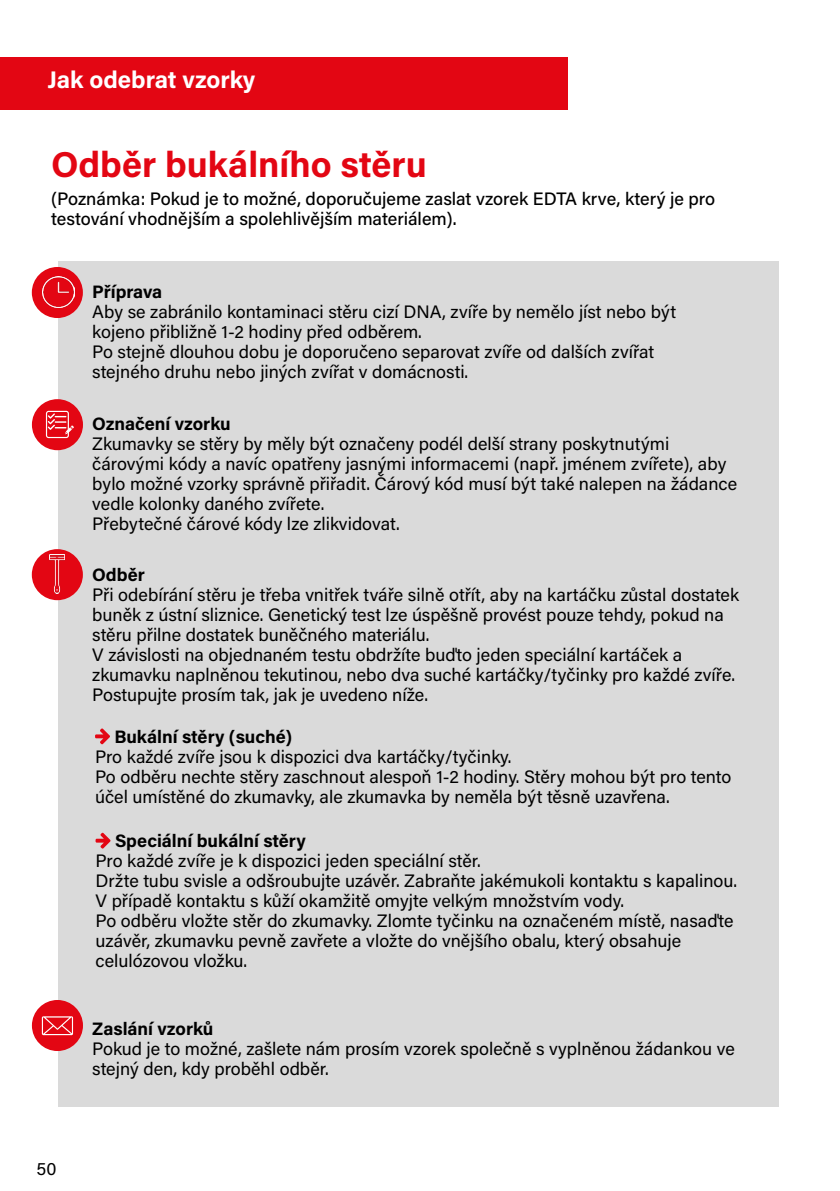
<style>
.page{position:relative;width:840px;height:1191px;background:#fff}
.page>*{position:absolute;margin:0;border:0;box-sizing:border-box;transform-origin:0 0}
.t1{font:700 36px "Acumin Pro";color:#e30613}
.t2{font:700 24px "Acumin Pro";color:#fff}
.t3{font:18px/20px "Acumin Pro";color:#000}
.t4{font:500 18px/20px "Acumin Pro";color:#000}
.t5{font:700 18px "Acumin Pro";color:#000}
</style>
<div class="page">
<div style="left:0;top:57px;width:567px;height:52px;background:#e30613"></div>
<div style="left:58px;top:261px;width:720px;height:846px;background:#dadada"></div>
<div style="left:32px;top:549px;width:51px;height:51px;background:#e30613;border-radius:50%"></div>
<div style="left:32px;top:267px;width:51px;height:51px;background:#e30613;border-radius:50%"></div>
<div style="left:32px;top:1000px;width:51px;height:51px;background:#e30613;border-radius:50%"></div>
<svg style="left:42px;top:1016px;width:31px;height:19px"></svg>
<div style="left:32px;top:399px;width:51px;height:51px;background:#e30613;border-radius:50%"></div>
<svg style="left:46px;top:411px;width:28px;height:27px"></svg>
<img style="left:43px;top:276px;width:31px;height:32px">
<img style="left:49px;top:554px;width:15px;height:39px">
<svg style="left:95px;top:832px;width:15px;height:16px"></svg>
<svg style="left:95px;top:728px;width:15px;height:16px"></svg>
<h2 class="t2" style="left:48px;top:63px;width:209px">Jak odebrat vzorky</h2>
<h1 class="t1" style="left:51px;top:139px;width:377px">Odběr bukálního stěru</h1>
<p class="t4" style="left:51px;top:188px;width:665px">(Poznámka: Pokud je to možné, doporučujeme zaslat vzorek EDTA krve, který je pro testování vhodnějším a spolehlivějším materiálem).</p>
<p class="t5" style="left:92px;top:279px;width:71px">Příprava</p>
<p class="t3" style="left:92px;top:301px;width:585px">Aby se zabránilo kontaminaci stěru cizí DNA, zvíře by nemělo jíst nebo být kojeno přibližně 1-2 hodiny před odběrem.<br>Po stejně dlouhou dobu je doporučeno separovat zvíře od dalších zvířat stejného druhu nebo jiných zvířat v domácnosti.</p>
<p class="t5" style="left:92px;top:411px;width:140px">Označení vzorku</p>
<p class="t3" style="left:92px;top:433px;width:646px">Zkumavky se stěry by měly být označeny podél delší strany poskytnutými čárovými kódy a navíc opatřeny jasnými informacemi (např. jménem zvířete), aby bylo možné vzorky správně přiřadit. Čárový kód musí být také nalepen na žádance vedle kolonky daného zvířete.<br>Přebytečné čárové kódy lze zlikvidovat.</p>
<p class="t5" style="left:92px;top:562px;width:54px">Odběr</p>
<p class="t3" style="left:92px;top:584px;width:648px">Při odebírání stěru je třeba vnitřek tváře silně otřít, aby na kartáčku zůstal dostatek buněk z ústní sliznice. Genetický test lze úspěšně provést pouze tehdy, pokud na stěru přilne dostatek buněčného materiálu.<br>V závislosti na objednaném testu obdržíte buďto jeden speciální kartáček a zkumavku naplněnou tekutinou, nebo dva suché kartáčky/tyčinky pro každé zvíře.<br>Postupujte prosím tak, jak je uvedeno níže.</p>
<p class="t5" style="left:114px;top:724px;width:179px">Bukální stěry (suché)</p>
<p class="t3" style="left:95px;top:746px;width:637px">Pro každé zvíře jsou k dispozici dva kartáčky/tyčinky.<br>Po odběru nechte stěry zaschnout alespoň 1-2 hodiny. Stěry mohou být pro tento účel umístěné do zkumavky, ale zkumavka by neměla být těsně uzavřena.</p>
<p class="t5" style="left:115px;top:828px;width:192px">Speciální bukální stěry</p>
<p class="t3" style="left:95px;top:850px;width:642px">Pro každé zvíře je k dispozici jeden speciální stěr.<br>Držte tubu svisle a odšroubujte uzávěr. Zabraňte jakémukoli kontaktu s kapalinou.<br>V případě kontaktu s kůží okamžitě omyjte velkým množstvím vody.<br>Po odběru vložte stěr do zkumavky. Zlomte tyčinku na označeném místě, nasaďte uzávěr, zkumavku pevně zavřete a vložte do vnějšího obalu, který obsahuje celulózovou vložku.</p>
<p class="t3" style="left:36px;top:1157px;width:21px">50</p>
<p class="t5" style="left:92px;top:1015px;width:122px">Zaslání vzorků</p>
<p class="t3" style="left:92px;top:1037px;width:643px">Pokud je to možné, zašlete nám prosím vzorek společně s vyplněnou žádankou ve stejný den, kdy proběhl odběr.</p>
</div>
